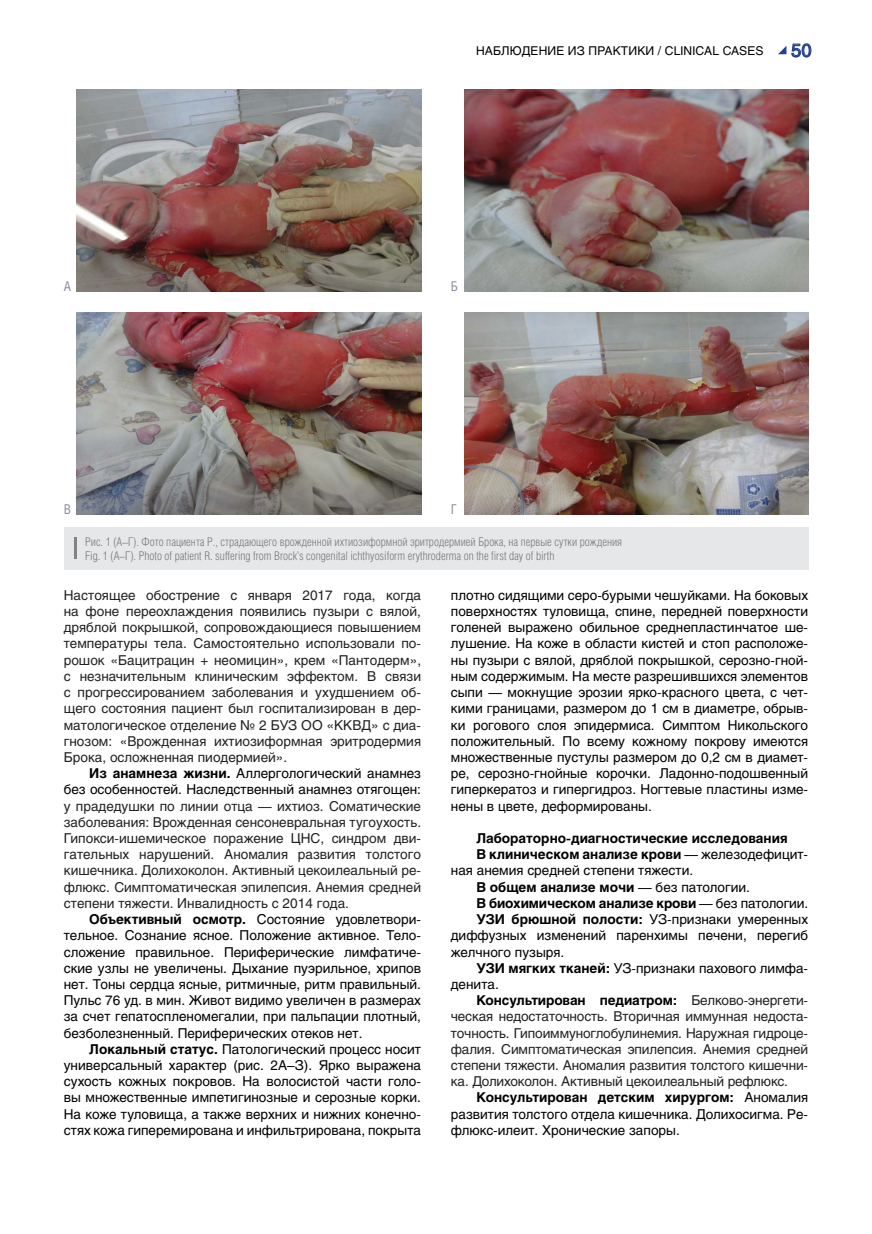
<style>
.page{position:relative;width:872px;height:1234px;background:#fff}
.page>*{position:absolute;margin:0;border:0;box-sizing:border-box;transform-origin:0 0}
.t1{font:18px "Helios C";color:#25408f}
.t2{font:13.5px/16.2px "Helios C";color:#000;text-align:justify}
.t3{font:13.5px/16.2px "Helios C";letter-spacing:-.01em;color:#222;text-align:justify}
.t4{font:700 13.5px "Helios C";color:#000}
.t5{font:13.5px "Helios Cond C";color:#9188a0}
.t6{font:12px/13.5px "Helios Cond Light C";color:#797a7d}
.t7{font:12px "Helios C";letter-spacing:.01em;color:#000}
.s1{font-weight:700}
.s2{font-weight:400}
.s3{font-weight:400;color:#222}
</style>
<div class="page">
<svg style="left:778px;top:43px;width:33px;height:15px"></svg>
<div style="left:64px;top:527px;width:744px;height:43px;background:#e6e7e8"></div>
<hr style="left:74px;top:537px;width:3px;height:21px;background:#808285">
<img style="left:77px;top:89px;width:344px;height:202px">
<img style="left:464px;top:89px;width:344px;height:202px">
<img style="left:77px;top:313px;width:344px;height:201px">
<img style="left:464px;top:313px;width:344px;height:201px">
<p class="t7" style="left:476px;top:43px;width:289px">НАБЛЮДЕНИЕ ИЗ ПРАКТИКИ / CLINICAL CASES</p>
<h1 class="t1" style="left:791px;top:39px;width:22px">50</h1>
<p class="t5" style="left:64px;top:278px;width:9px">А</p>
<p class="t5" style="left:451px;top:278px;width:9px">Б</p>
<p class="t5" style="left:64px;top:501px;width:9px">В</p>
<p class="t5" style="left:451px;top:501px;width:7px">Г</p>
<p class="t6" style="left:85px;top:535px;width:538px">Рис. 1 (А–Г). Фото пациента Р., страдающего врожденной ихтиозиформной эритродермией Брока, на первые сутки рождения<br>Fig. 1 (А–Г). Photo of patient R. suffering from Brock’s congenital ichthyosiform erythroderma on the first day of birth</p>
<p class="t3" style="left:64px;top:586px;width:359px">Настоящее обострение с января 2017 года, когда на фоне переохлаждения появились пузыри с вялой, дряблой покрышкой, сопровождающиеся повышением температуры тела. Самостоятельно использовали по&shy;рошок «Бацитрацин + неомицин», крем «Пантодерм», с незначительным клиническим эффектом. В связи с прогрессированием заболевания и ухудшением об&shy;щего состояния пациент был госпитализирован в дер&shy;матологическое отделение № 2 БУЗ ОО «ККВД» с диа&shy;гнозом: «Врожденная ихтиозиформная эритродермия Брока, осложненная пиодермией».</p>
<p class="t2" style="left:64px;top:765px;width:359px;text-align:right"><span class="s1">Из анамнеза жизни.</span> Аллергологический анамнез<br>без особенностей. Наследственный анамнез отягощен:</p>
<p class="t3" style="left:64px;top:797px;width:359px">у прадедушки по линии отца — ихтиоз. Соматические заболевания: Врожденная сенсоневральная тугоухость.<br>Гипокси-ишемическое поражение ЦНС, синдром дви&shy;гательных нарушений. Аномалия развития толстого кишечника. Долихоколон. Активный цекоилеальный ре&shy;флюкс. Симптоматическая эпилепсия. Анемия средней степени тяжести. Инвалидность с 2014 года.</p>
<p class="t2" style="left:64px;top:910px;width:359px;text-indent:26px"><span class="s1">Объективный осмотр.</span> Состояние удовлетвори&shy;тельное. Сознание ясное. Положение активное. Тело&shy;сложение правильное. Периферические лимфатиче&shy;ские узлы не увеличены. Дыхание пуэрильное, хрипов нет. Тоны сердца ясные, ритмичные, ритм правильный.<br>Пульс 76 уд. в мин. Живот видимо увеличен в размерах за счет гепатоспленомегалии, при пальпации плотный, безболезненный. Периферических отеков нет.</p>
<p class="t2" style="left:64px;top:1040px;width:359px;text-indent:26px"><span class="s1">Локальный статус.</span> Патологический процесс носит универсальный характер (рис. 2А–З). Ярко выражена сухость кожных покровов. На волосистой части голо&shy;вы множественные импетигинозные и серозные корки.<br>На коже туловища, а также верхних и нижних конечно&shy;стях кожа гиперемирована и инфильтрирована, покрыта</p>
<p class="t2" style="left:451px;top:586px;width:359px">плотно сидящими серо-бурыми чешуйками. На боковых поверхностях туловища, спине, передней поверхности голеней выражено обильное среднепластинчатое ше&shy;лушение. На коже в области кистей и стоп расположе&shy;ны пузыри с вялой, дряблой покрышкой, серозно-гной&shy;ным содержимым. На месте разрешившихся элементов сыпи — мокнущие эрозии ярко-красного цвета, с чет&shy;кими границами, размером до 1 см в диаметре, обрыв&shy;ки рогового слоя эпидермиса. Симптом Никольского положительный. По всему кожному покрову имеются множественные пустулы размером до 0,2 см в диамет&shy;ре, серозно-гнойные корочки. Ладонно-подошвенный гиперкератоз и гипергидроз. Ногтевые пластины изме&shy;нены в цвете, деформированы.</p>
<p class="t4" style="left:476px;top:830px;width:313px">Лабораторно-диагностические исследования</p>
<p class="t4" style="left:476px;top:846px;width:333px">В клиническом анализе крови <span class="s2">— железодефицит-</span></p>
<p class="t2" style="left:451px;top:862px;width:244px">ная анемия средней степени тяжести.</p>
<p class="t4" style="left:476px;top:878px;width:275px">В общем анализе мочи <span class="s2">— без патологии.</span></p>
<p class="t4" style="left:476px;top:895px;width:333px">В биохимическом анализе крови <span class="s2">— без патологии.</span></p>
<p class="t2" style="left:476px;top:910px;width:333px"><span class="s1">УЗИ брюшной полости:</span> УЗ-признаки умеренных</p>
<p class="t2" style="left:451px;top:927px;width:359px">диффузных изменений паренхимы печени, перегиб</p>
<p class="t2" style="left:451px;top:943px;width:115px">желчного пузыря.</p>
<p class="t2" style="left:476px;top:959px;width:333px"><span class="s1">УЗИ мягких тканей:</span> УЗ-признаки пахового лимфа-</p>
<p class="t2" style="left:451px;top:975px;width:49px">денита.</p>
<p class="t4" style="left:476px;top:992px;width:333px">Консультирован педиатром: <span class="s3">Белково-энергети-</span></p>
<p class="t3" style="left:451px;top:1008px;width:359px">ческая недостаточность. Вторичная иммунная недоста-</p>
<p class="t3" style="left:451px;top:1024px;width:359px">точность. Гипоиммуноглобулинемия. Наружная гидроце-</p>
<p class="t3" style="left:451px;top:1040px;width:359px">фалия. Симптоматическая эпилепсия. Анемия средней</p>
<p class="t3" style="left:451px;top:1056px;width:359px">степени тяжести. Аномалия развития толстого кишечни-</p>
<p class="t3" style="left:451px;top:1072px;width:339px">ка. Долихоколон. Активный цекоилеальный рефлюкс.</p>
<p class="t4" style="left:476px;top:1089px;width:333px">Консультирован детским хирургом: <span class="s2">Аномалия</span></p>
<p class="t2" style="left:451px;top:1105px;width:359px">развития толстого отдела кишечника. Долихосигма. Ре-</p>
<p class="t2" style="left:451px;top:1121px;width:230px">флюкс-илеит. Хронические запоры.</p>
</div>
